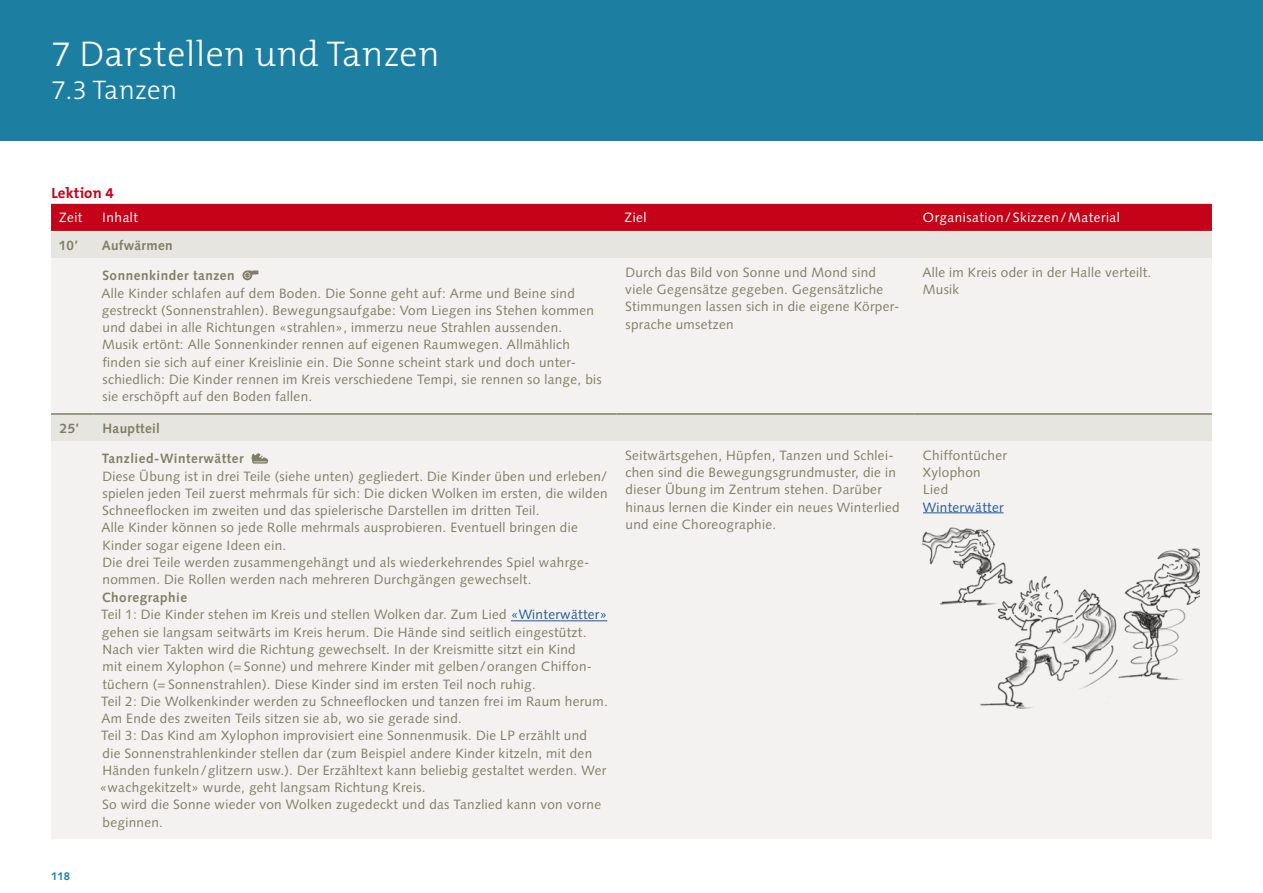
<style>
.page{position:relative;width:1263px;height:893px;background:#fff}
.page>*{position:absolute;margin:0;border:0;box-sizing:border-box;transform-origin:0 0}
.t1{font:300 36px "The Mix B W3";letter-spacing:.01em;color:#fff}
.t2{font:300 27px "The Mix B W3";letter-spacing:.01em;color:#fff}
.t3{font:700 15px "The Mix B W7";letter-spacing:.01em;color:#c60219}
.t4{font:13.5px/17.2px "Syntax LT Std";letter-spacing:.025em;color:#817e65}
.t5{font:700 13.5px "Syntax LT Std";letter-spacing:.04em;color:#817e65}
.t6{font:13.5px "Syntax LT Std";letter-spacing:.04em;color:#fff}
.t7{font:13.5px "Syntax LT Std";letter-spacing:.025em;color:#22599b}
.t8{font:700 11.25px "Syntax LT Std";color:#1c7fa1}
.s1{font-weight:700}
.s2{color:#22599b}
</style>
<div class="page">
<div style="left:0;top:0;width:1263px;height:140px;background:#1c7fa1"></div>
<div style="left:51px;top:204px;width:1161px;height:27px;background:#c60219"></div>
<div style="left:51px;top:231px;width:1161px;height:27px;background:#e6e5e0"></div>
<div style="left:51px;top:258px;width:1161px;height:581px;background:#f3f2f0"></div>
<hr style="left:51px;top:413px;width:43px;height:2px;background:#817e65">
<hr style="left:94px;top:413px;width:523px;height:2px;background:#817e65">
<hr style="left:617px;top:413px;width:297px;height:2px;background:#817e65">
<hr style="left:914px;top:413px;width:298px;height:2px;background:#817e65">
<svg style="left:242px;top:270px;width:16px;height:10px"></svg>
<hr style="left:511px;top:620px;width:96px;height:1px;background:#22599b">
<svg style="left:252px;top:453px;width:16px;height:10px"></svg>
<hr style="left:923px;top:512px;width:81px;height:1px;background:#22599b">
<img style="left:923px;top:522px;width:276px;height:196px">
<h1 class="t1" style="left:51px;top:31px;width:390px">7 Darstellen und Tanzen</h1>
<h2 class="t2" style="left:51px;top:73px;width:128px">7.3 Tanzen</h2>
<p class="t3" style="left:51px;top:183px;width:64px">Lektion 4</p>
<p class="t6" style="left:59px;top:210px;width:25px">Zeit</p>
<p class="t6" style="left:102px;top:210px;width:37px">Inhalt</p>
<p class="t6" style="left:625px;top:210px;width:23px">Ziel</p>
<p class="t6" style="left:923px;top:210px;width:198px">Organisation/Skizzen/Material</p>
<p class="t5" style="left:59px;top:237px;width:21px">10’</p>
<p class="t5" style="left:102px;top:237px;width:72px">Aufwärmen</p>
<p class="t5" style="left:102px;top:268px;width:134px">Sonnenkinder tanzen</p>
<p class="t4" style="left:102px;top:284px;width:502px">Alle Kinder schlafen auf dem Boden. Die Sonne geht auf: Arme und Beine sind gestreckt (Sonnenstrahlen). Bewegungsaufgabe: Vom Liegen ins Stehen kommen und dabei in alle Richtungen «strahlen», immerzu neue Strahlen aussenden.<br>Musik ertönt: Alle Sonnenkinder rennen auf eigenen Raumwegen. Allmählich finden sie sich auf einer Kreislinie ein. Die Sonne scheint stark und doch unter&shy;schiedlich: Die Kinder rennen im Kreis verschiedene Tempi, sie rennen so lange, bis sie erschöpft auf den Boden fallen.</p>
<p class="t4" style="left:625px;top:263px;width:276px">Durch das Bild von Sonne und Mond sind viele Gegensätze gegeben. Gegensätzliche Stimmungen lassen sich in die eigene Körper&shy;sprache umsetzen</p>
<p class="t4" style="left:922px;top:263px;width:230px">Alle im Kreis oder in der Halle verteilt.<br>Musik</p>
<p class="t5" style="left:60px;top:420px;width:21px">25’</p>
<p class="t5" style="left:103px;top:420px;width:59px">Hauptteil</p>
<p class="t5" style="left:102px;top:451px;width:144px">Tanzlied-Winterwätter</p>
<p class="t4" style="left:102px;top:467px;width:507px">Diese Übung ist in drei Teile (siehe unten) gegliedert. Die Kinder üben und erleben/ spielen jeden Teil zuerst mehrmals für sich: Die dicken Wolken im ersten, die wilden Schneeflocken im zweiten und das spielerische Darstellen im dritten Teil.<br>Alle Kinder können so jede Rolle mehrmals ausprobieren. Eventuell bringen die Kinder sogar eigene Ideen ein.<br>Die drei Teile werden zusammengehängt und als wiederkehrendes Spiel wahrge&shy;nommen. Die Rollen werden nach mehreren Durchgängen gewechselt.</p>
<p class="t4" style="left:100px;top:589px;width:510px"><span class="s1">Choregraphie<br></span>Teil 1: Die Kinder stehen im Kreis und stellen Wolken dar. Zum Lied <span class="s2">«Winterwätter» </span>gehen sie langsam seitwärts im Kreis herum. Die Hände sind seitlich eingestützt.<br>Nach vier Takten wird die Richtung gewechselt. In der Kreismitte sitzt ein Kind<br>mit einem Xylophon (= Sonne) und mehrere Kinder mit gelben/orangen Chiffon&shy;tüchern (= Sonnenstrahlen). Diese Kinder sind im ersten Teil noch ruhig.<br>Teil 2: Die Wolkenkinder werden zu Schneeflocken und tanzen frei im Raum herum.<br>Am Ende des zweiten Teils sitzen sie ab, wo sie gerade sind.<br>Teil 3: Das Kind am Xylophon improvisiert eine Sonnenmusik. Die LP erzählt und<br>die Sonnenstrahlenkinder stellen dar (zum Beispiel andere Kinder kitzeln, mit den Händen funkeln/glitzern usw.). Der Erzähltext kann beliebig gestaltet werden. Wer «wachgekitzelt» wurde, geht langsam Richtung Kreis.<br>So wird die Sonne wieder von Wolken zugedeckt und das Tanzlied kann von vorne beginnen.</p>
<p class="t8" style="left:51px;top:870px;width:21px">118</p>
<p class="t4" style="left:625px;top:447px;width:276px">Seitwärtsgehen, Hüpfen, Tanzen und Schlei&shy;chen sind die Bewegungsgrundmuster, die in dieser Übung im Zentrum stehen. Darüber hinaus lernen die Kinder ein neues Winterlied und eine Choreographie.</p>
<p class="t4" style="left:923px;top:446px;width:86px">Chiffontücher<br>Xylophon<br>Lied</p>
<p class="t7" style="left:923px;top:499px;width:82px">Winterwätter</p>
</div>
